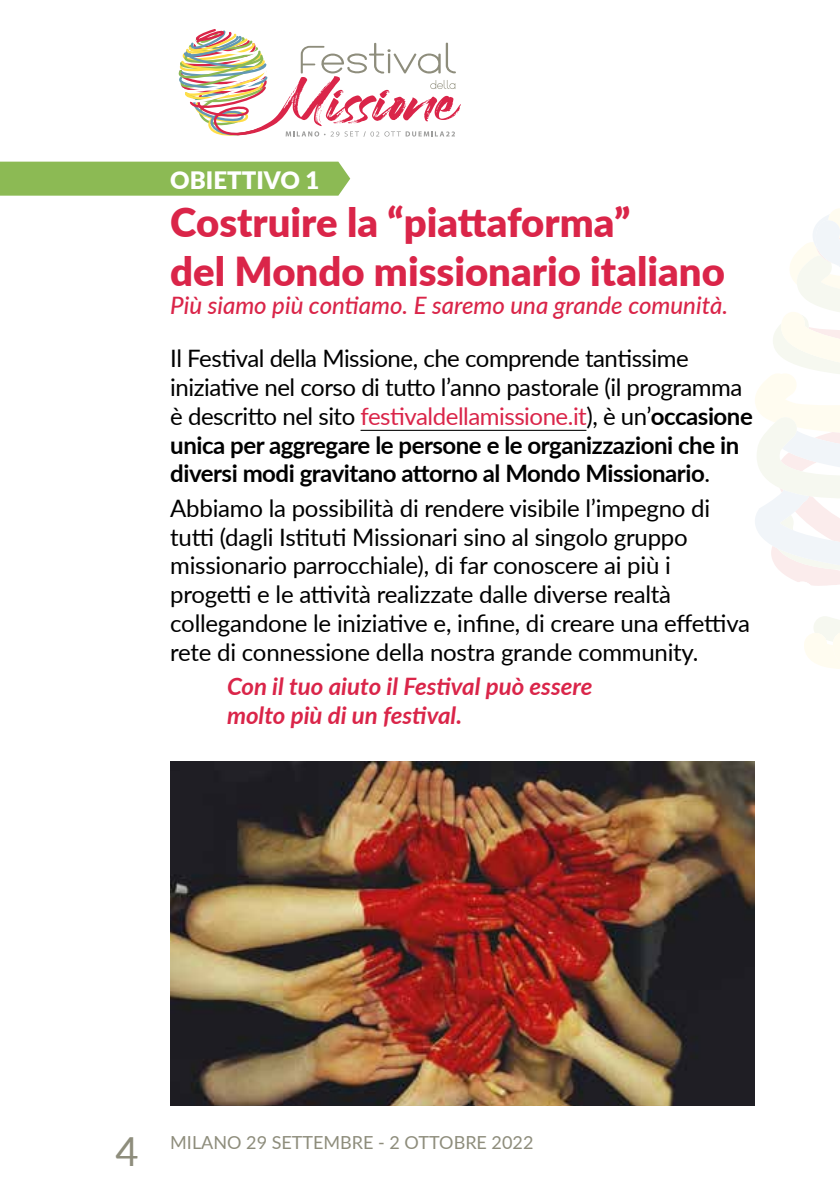
<style>
.page{position:relative;width:840px;height:1191px;background:#fff}
.page>*{position:absolute;margin:0;border:0;box-sizing:border-box;transform-origin:0 0}
.t1{font:900 40px/48px "Lato";color:#da2549}
.t2{font:40px "Lato";color:#8e8d7c}
.t3{font:24px/28.8px "Lato";letter-spacing:-.01em;color:#000}
.t4{font:italic 700 24px/28.8px "Lato";color:#da2549}
.t5{font:italic 500 24px "Lato";color:#da2549}
.t6{font:900 24px "Lato";color:#fff}
.t7{font:18px "Lato";color:#8e8d7c}
.s1{color:#da2549}
.s2{font-weight:700}
</style>
<div class="page">
<svg style="left:178px;top:29px;width:283px;height:108px"></svg>
<svg style="left:755px;top:209px;width:84px;height:460px"></svg>
<div style="left:0;top:162px;width:350px;height:34px;background:#8cba54"></div>
<hr style="left:360px;top:430px;width:226px;height:1px;background:#000">
<img style="left:170px;top:762px;width:584px;height:344px">
<p class="t6" style="left:170px;top:163px;width:150px">OBIETTIVO 1</p>
<h1 class="t1" style="left:170px;top:197px;width:556px">Costruire la “piattaforma”<br>del Mondo missionario italiano</h1>
<p class="t5" style="left:170px;top:288px;width:559px">Più siamo più contiamo. E saremo una grande comunità.</p>
<p class="t3" style="left:170px;top:343px;width:583px">Il Festival della Missione, che comprende tantissime iniziative nel corso di tutto l’anno pastorale (il programma è descritto nel sito <span class="s1">festivaldellamissione.it</span>), è un’<span class="s2">occasione unica per aggregare le persone e le organizzazioni che in diversi modi gravitano attorno al Mondo Missionario</span>.</p>
<p class="t3" style="left:170px;top:493px;width:581px">Abbiamo la possibilità di rendere visibile l’impegno di tutti (dagli Istituti Missionari sino al singolo gruppo missionario parrocchiale), di far conoscere ai più i progetti e le attività realizzate dalle diverse realtà collegandone le iniziative e, infine, di creare una effettiva rete di connessione della nostra grande community.</p>
<p class="t4" style="left:227px;top:671px;width:366px">Con il tuo aiuto il Festival può essere molto più di un festival.</p>
<h1 class="t2" style="left:115px;top:1123px;width:25px">4</h1>
<p class="t7" style="left:170px;top:1129px;width:364px">MILANO 29 SETTEMBRE - 2 OTTOBRE 2022</p>
</div>
